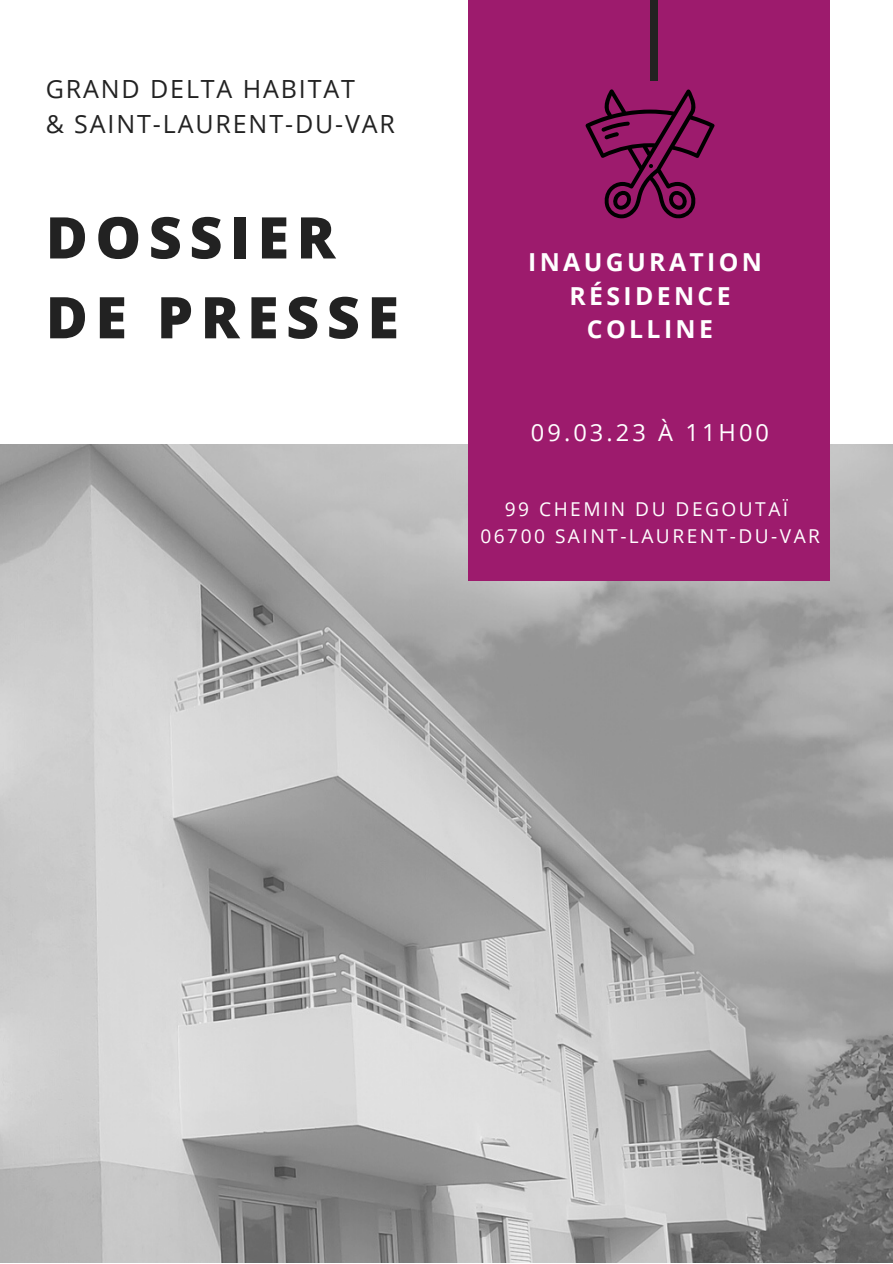
<style>
.page{position:relative;width:893px;height:1264px;background:#fff}
.page>*{position:absolute;margin:0;border:0;box-sizing:border-box;transform-origin:0 0}
.t1{font:800 57.45px/79.8px "Open Sans";letter-spacing:.13em;color:#222}
.t2{font:25.05px/34.8px "Open Sans";letter-spacing:.075em;color:#222}
.t3{font:700 24.75px/33.8px "Open Sans";letter-spacing:.135em;color:#fff;text-align:center}
.t4{font:23.55px "Open Sans";letter-spacing:.13em;color:#fff}
.t5{font:19.05px/26.1px "Open Sans";letter-spacing:.13em;color:#fff;text-align:center}
</style>
<div class="page">
<img style="left:0;top:445px;width:892px;height:817px">
<div style="left:468px;top:0;width:362px;height:581px;background:#9d1b6d"></div>
<div style="left:650px;top:0;width:7px;height:81px;background:#222"></div>
<svg style="left:585px;top:89px;width:129px;height:129px"></svg>
<h2 class="t2" style="left:46px;top:71px;width:351px">GRAND DELTA HABITAT<br>&amp; SAINT-LAURENT-DU-VAR</h2>
<h1 class="t1" style="left:46px;top:196px;width:355px">DOSSIER<br>DE PRESSE</h1>
<p class="t3" style="left:528px;top:244px;width:235px">INAUGURATION<br>RÉSIDENCE<br>COLLINE</p>
<p class="t4" style="left:531px;top:416px;width:240px">09.03.23 À 11H00</p>
<p class="t5" style="left:480px;top:496px;width:341px">99 CHEMIN DU DEGOUTAÏ<br>06700 SAINT-LAURENT-DU-VAR</p>
</div>
